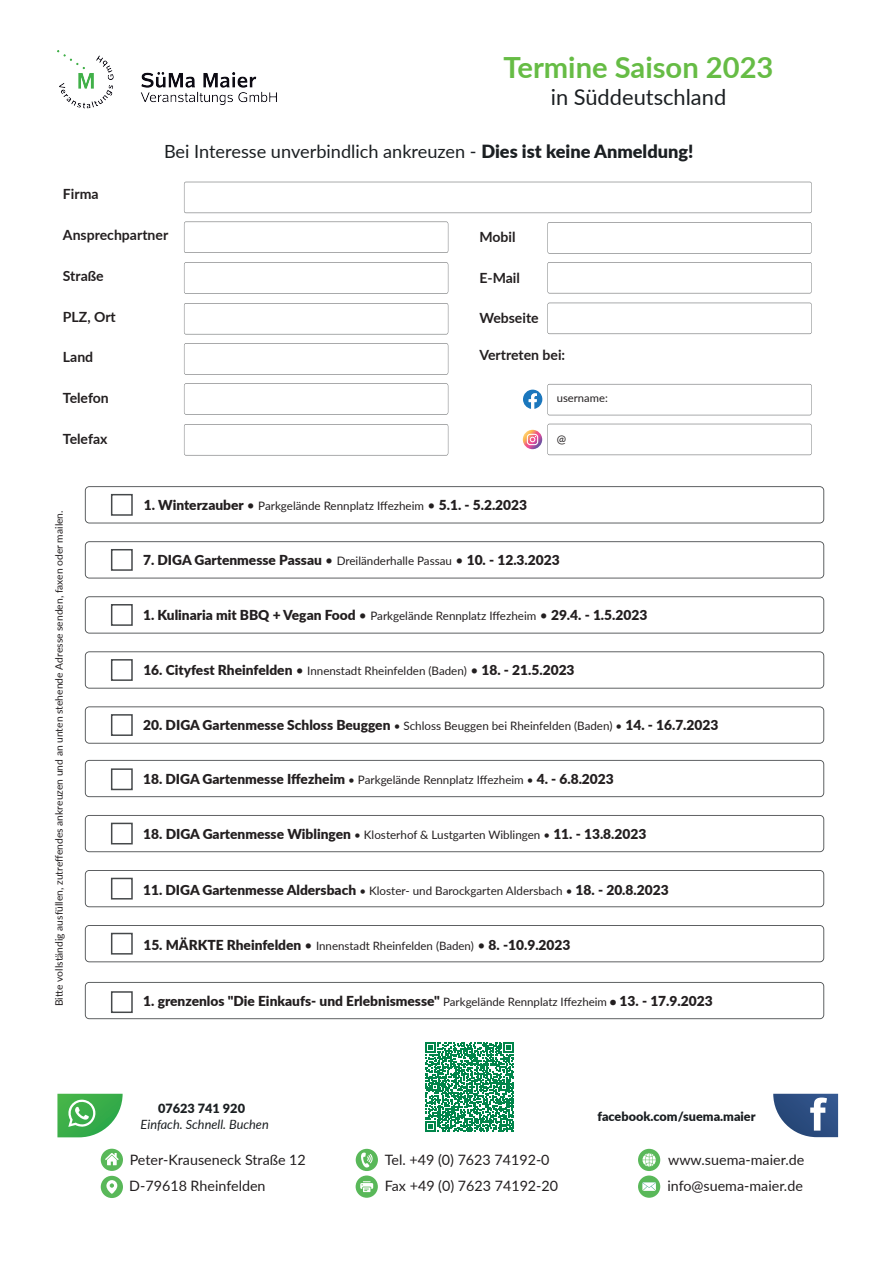
<style>
.page{position:relative;width:893px;height:1263px;background:#fff}
.page>*{position:absolute;margin:0;border:0;box-sizing:border-box;transform-origin:0 0}
.t1{font:700 29.1px "Lato";color:#66bc45}
.t2{font:21.9px "Lato";color:#1b1f22}
.t3{font:18.15px "Lato";color:#1b1f22}
.t4{font:14.25px/26px "Lato";color:#231f20}
.t5{font:700 14.1px "Lato";color:#231f20}
.t6{font:900 13.8px "Lato";color:#231f20}
.t7{font:italic 12.75px "Lato";color:#1b1f22}
.t8{font:900 12.75px "Lato";color:#1b1f22}
.t9{font:900 12.6px "Lato";color:#1b1f22}
.t10{font:11.7px "Lato";color:#231f20}
.t11{font:11.25px "Lato";color:#231f20}
.t12{font:10.2px "Lato";color:#231f20}
.s1{font-weight:900}
.s2{font-weight:900;font-size:13.8px}
.s3{font-size:13.8px}
.s4{font-weight:400}
.s5{font-weight:400;font-size:11.7px}
.s6{font-weight:400;font-size:11.55px}
.s7{font-size:11.55px}
</style>
<div class="page">
<img style="left:57px;top:51px;width:220px;height:58px">
<div style="left:101px;top:1149px;width:22px;height:22px;background:#59b859;border-radius:50%"></div>
<svg style="left:105px;top:1153px;width:14px;height:12px"></svg>
<div style="left:638px;top:1149px;width:22px;height:22px;background:#59b859;border-radius:50%"></div>
<svg style="left:642px;top:1153px;width:14px;height:13px"></svg>
<div style="left:638px;top:1175px;width:22px;height:23px;background:#59b859;border-radius:50%"></div>
<svg style="left:642px;top:1182px;width:14px;height:9px"></svg>
<div style="left:356px;top:1175px;width:22px;height:23px;background:#59b859;border-radius:50%"></div>
<div style="left:101px;top:1176px;width:22px;height:22px;background:#59b859;border-radius:50%"></div>
<div style="left:356px;top:1149px;width:22px;height:22px;background:#59b859;border-radius:50%"></div>
<svg style="left:361px;top:1152px;width:12px;height:16px"></svg>
<svg style="left:106px;top:1180px;width:11px;height:14px"></svg>
<svg style="left:360px;top:1181px;width:13px;height:11px"></svg>
<svg style="left:773px;top:1094px;width:65px;height:43px"></svg>
<svg style="left:57px;top:1094px;width:66px;height:43px"></svg>
<svg style="left:85px;top:541px;width:739px;height:37px"></svg>
<svg style="left:85px;top:486px;width:739px;height:37px"></svg>
<svg style="left:184px;top:182px;width:628px;height:31px"></svg>
<svg style="left:184px;top:222px;width:264px;height:31px"></svg>
<svg style="left:184px;top:262px;width:264px;height:32px"></svg>
<svg style="left:547px;top:222px;width:265px;height:31px"></svg>
<svg style="left:547px;top:262px;width:265px;height:31px"></svg>
<svg style="left:547px;top:303px;width:265px;height:31px"></svg>
<svg style="left:547px;top:424px;width:265px;height:31px"></svg>
<svg style="left:184px;top:303px;width:264px;height:31px"></svg>
<svg style="left:184px;top:343px;width:264px;height:32px"></svg>
<svg style="left:184px;top:383px;width:264px;height:31px"></svg>
<svg style="left:184px;top:424px;width:264px;height:31px"></svg>
<svg style="left:85px;top:596px;width:739px;height:37px"></svg>
<svg style="left:85px;top:651px;width:739px;height:38px"></svg>
<svg style="left:85px;top:706px;width:739px;height:38px"></svg>
<svg style="left:85px;top:760px;width:739px;height:37px"></svg>
<svg style="left:85px;top:815px;width:739px;height:37px"></svg>
<svg style="left:85px;top:870px;width:739px;height:37px"></svg>
<svg style="left:85px;top:925px;width:739px;height:37px"></svg>
<div style="left:111px;top:933px;width:22px;height:21px;border:2px solid #46494b"></div>
<div style="left:111px;top:878px;width:22px;height:21px;border:2px solid #46494b"></div>
<div style="left:111px;top:823px;width:22px;height:21px;border:2px solid #46494b"></div>
<div style="left:111px;top:768px;width:22px;height:22px;border:2px solid #46494b"></div>
<div style="left:111px;top:714px;width:22px;height:22px;border:2px solid #46494b"></div>
<div style="left:111px;top:659px;width:22px;height:22px;border:2px solid #46494b"></div>
<div style="left:111px;top:604px;width:22px;height:22px;border:2px solid #46494b"></div>
<div style="left:111px;top:549px;width:22px;height:22px;border:2px solid #46494b"></div>
<div style="left:111px;top:494px;width:22px;height:22px;border:2px solid #46494b"></div>
<svg style="left:85px;top:982px;width:739px;height:37px"></svg>
<svg style="left:523px;top:430px;width:19px;height:19px"></svg>
<svg style="left:527px;top:434px;width:11px;height:11px"></svg>
<svg style="left:425px;top:1043px;width:89px;height:88px"></svg>
<svg style="left:523px;top:384px;width:289px;height:31px"></svg>
<h1 class="t1" style="left:503px;top:46px;width:272px">Termine Saison 2023</h1>
<h2 class="t2" style="left:551px;top:81px;width:177px">in Süddeutschland</h2>
<h3 class="t3" style="left:164px;top:139px;width:531px">Bei Interesse unverbindlich ankreuzen - <span class="s1">Dies ist keine Anmeldung!</span></h3>
<p class="t5" style="left:63px;top:184px;width:37px">Firma</p>
<p class="t5" style="left:63px;top:225px;width:107px">Ansprechpartner</p>
<p class="t5" style="left:63px;top:265px;width:42px">Straße</p>
<p class="t5" style="left:63px;top:306px;width:54px">PLZ, Ort</p>
<p class="t5" style="left:63px;top:347px;width:32px">Land</p>
<p class="t5" style="left:63px;top:388px;width:47px">Telefon</p>
<p class="t5" style="left:63px;top:428px;width:46px">Telefax</p>
<p class="t5" style="left:479px;top:226px;width:38px">Mobil</p>
<p class="t5" style="left:479px;top:267px;width:42px">E-Mail</p>
<p class="t5" style="left:479px;top:308px;width:61px">Webseite</p>
<p class="t5" style="left:479px;top:344px;width:87px">Vertreten bei:</p>
<p class="t11" style="left:557px;top:390px;width:53px">username:</p>
<p class="t11" style="left:557px;top:431px;width:11px">@</p>
<p class="t12" style="left:52px;top:1006px;width:497px;rotate:-90deg">Bitte vollständig ausfüllen, zutreffendes ankreuzen und an unten stehende Adresse senden, faxen oder mailen.</p>
<p class="t10" style="left:144px;top:497px;width:385px"><span class="s2">1. Winterzauber</span> <span class="s3">•</span> Parkgelände Rennplatz Iffezheim <span class="s3">•</span> <span class="s2">5.1. - 5.2.2023</span></p>
<p class="t6" style="left:143px;top:549px;width:418px">7. DIGA Gartenmesse Passau <span class="s4">•</span> <span class="s5">Dreiländerhalle Passau</span> <span class="s4">•</span> 10. - 12.3.2023</p>
<p class="t6" style="left:143px;top:604px;width:506px">1. Kulinaria mit BBQ + Vegan Food <span class="s4">•</span> <span class="s5">Parkgelände Rennplatz Iffezheim</span> <span class="s4">•</span> 29.4. - 1.5.2023</p>
<p class="t6" style="left:143px;top:659px;width:433px">16. Cityfest Rheinfelden <span class="s4">•</span> <span class="s5">Innenstadt Rheinfelden (Baden)</span> <span class="s4">•</span> 18. - 21.5.2023</p>
<p class="t6" style="left:143px;top:715px;width:577px">20. DIGA Gartenmesse Schloss Beuggen <span class="s5">• Schloss Beuggen bei Rheinfelden (Baden) •</span> 14. - 16.7.2023</p>
<p class="t6" style="left:143px;top:768px;width:472px">18. DIGA Gartenmesse Iffezheim <span class="s5">• Parkgelände Rennplatz Iffezheim •</span> 4. - 6.8.2023</p>
<p class="t6" style="left:143px;top:823px;width:505px">18. DIGA Gartenmesse Wiblingen <span class="s5">• Klosterhof &amp; Lustgarten Wiblingen •</span> 11. - 13.8.2023</p>
<p class="t6" style="left:143px;top:880px;width:527px">11. DIGA Gartenmesse Aldersbach <span class="s5">• Kloster- und Barockgarten Aldersbach •</span> 18. - 20.8.2023</p>
<p class="t6" style="left:143px;top:934px;width:429px">15. MÄRKTE Rheinfelden <span class="s4">•</span> <span class="s6">Innenstadt Rheinfelden (Baden)</span> <span class="s4">•</span> 8. -10.9.2023</p>
<p class="t6" style="left:143px;top:990px;width:571px">1. grenzenlos "Die Einkaufs- und Erlebnismesse" <span class="s6">Parkgelände Rennplatz Iffezheim</span> <span class="s7">•</span> 13. - 17.9.2023</p>
<p class="t8" style="left:158px;top:1098px;width:89px">07623 741 920</p>
<p class="t7" style="left:141px;top:1115px;width:130px">Einfach. Schnell. Buchen</p>
<p class="t4" style="left:129px;top:1146px;width:178px">Peter-Krauseneck Straße 12<br>D-79618 Rheinfelden</p>
<p class="t4" style="left:385px;top:1146px;width:175px">Tel. +49 (0) 7623 74192-0<br>Fax +49 (0) 7623 74192-20</p>
<p class="t9" style="left:597px;top:1106px;width:160px">facebook.com/suema.maier</p>
<p class="t4" style="left:667px;top:1146px;width:138px">www.suema-maier.de info@suema-maier.de</p>
</div>
